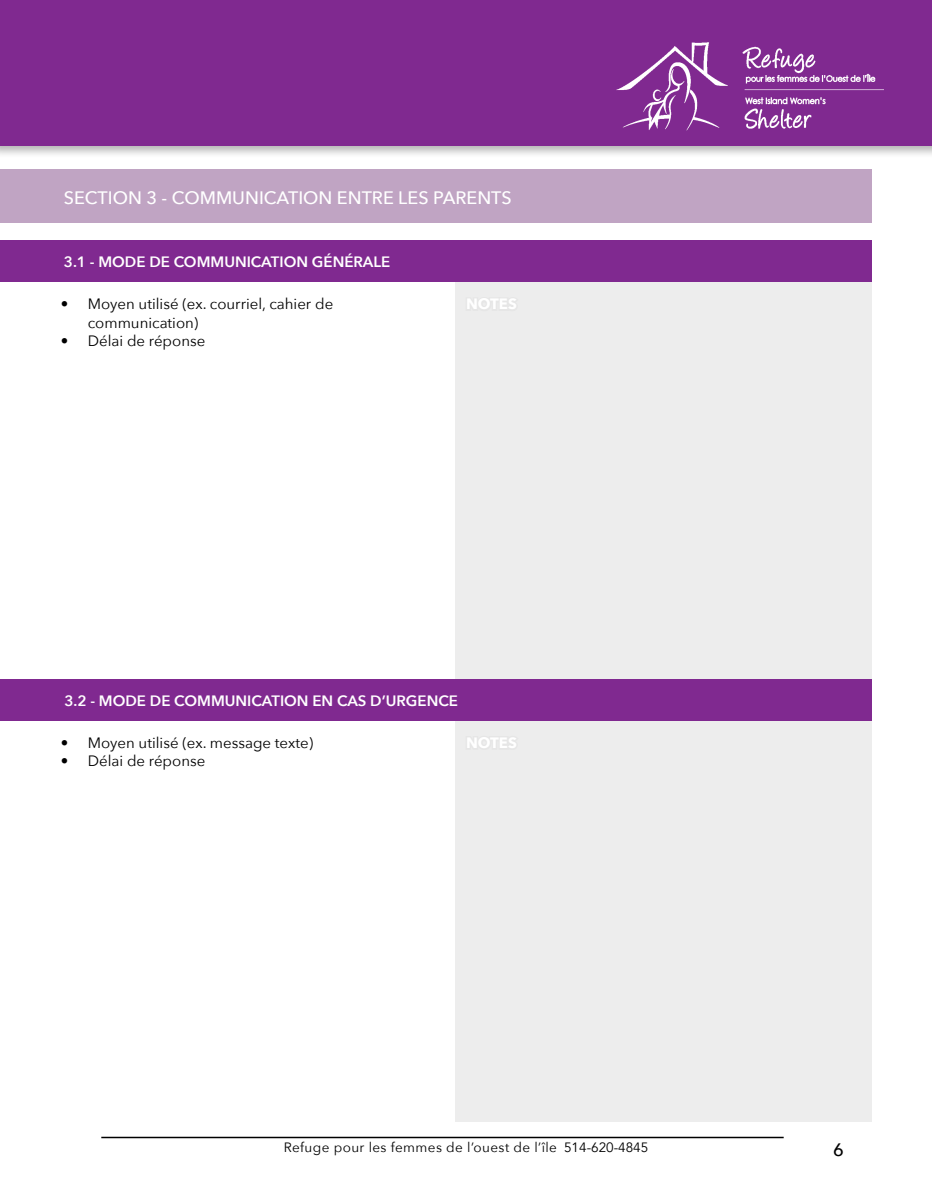
<style>
.page{position:relative;width:932px;height:1202px;background:#fff}
.page>*{position:absolute;margin:0;border:0;box-sizing:border-box;transform-origin:0 0}
.t1{font:500 18px "Avenir Next";color:#fff}
.t2{font:500 18px "Avenir Next";color:#000}
.t3{font:15px/18px "Avenir Next";color:#000}
.t4{font:600 15px "Avenir Next";color:#fff}
.t5{font:13.5px "Avenir Next";letter-spacing:.03em;color:#000}
.s1{font-family:"Avenir"}
</style>
<div class="page">
<hr style="left:101px;top:1136px;width:682px;height:2px;background:#000">
<div style="left:455px;top:240px;width:416px;height:881px;background:#ededed"></div>
<div style="left:0;top:0;width:932px;height:158px;background:#000;opacity:.3"></div>
<div style="left:0;top:0;width:932px;height:145px;background:#802990"></div>
<img style="left:616px;top:42px;width:112px;height:89px">
<img style="left:742px;top:46px;width:141px;height:83px">
<div style="left:0;top:240px;width:871px;height:42px;background:#802990"></div>
<div style="left:0;top:169px;width:871px;height:54px;background:#c0a4c3"></div>
<div style="left:0;top:678px;width:871px;height:42px;background:#802990"></div>
<p class="t1" style="left:64px;top:182px;width:449px">SECTION 3 - COMMUNICATION ENTRE LES PARENTS</p>
<p class="t4" style="left:64px;top:249px;width:328px">3.1 - MODE DE COMMUNICATION GÉNÉRALE</p>
<p class="t3" style="left:88px;top:295px;width:247px;text-indent:-27px">• Moyen utilisé (ex. courriel, cahier de communication)</p>
<p class="t3" style="left:61px;top:331px;width:146px">• Délai de réponse</p>
<p class="t4" style="left:64px;top:687px;width:395px">3.2 - MODE DE COMMUNICATION EN CAS D’URGENCE</p>
<p class="t3" style="left:61px;top:733px;width:254px">• Moyen utilisé (ex. message texte)</p>
<p class="t3" style="left:61px;top:751px;width:146px">• Délai de réponse</p>
<p class="t5" style="left:284px;top:1135px;width:366px">Refuge pour les femmes de l’ouest de l’île <span class="s1">514-620-4845</span></p>
<p class="t2" style="left:833px;top:1133px;width:12px">6</p>
</div>
